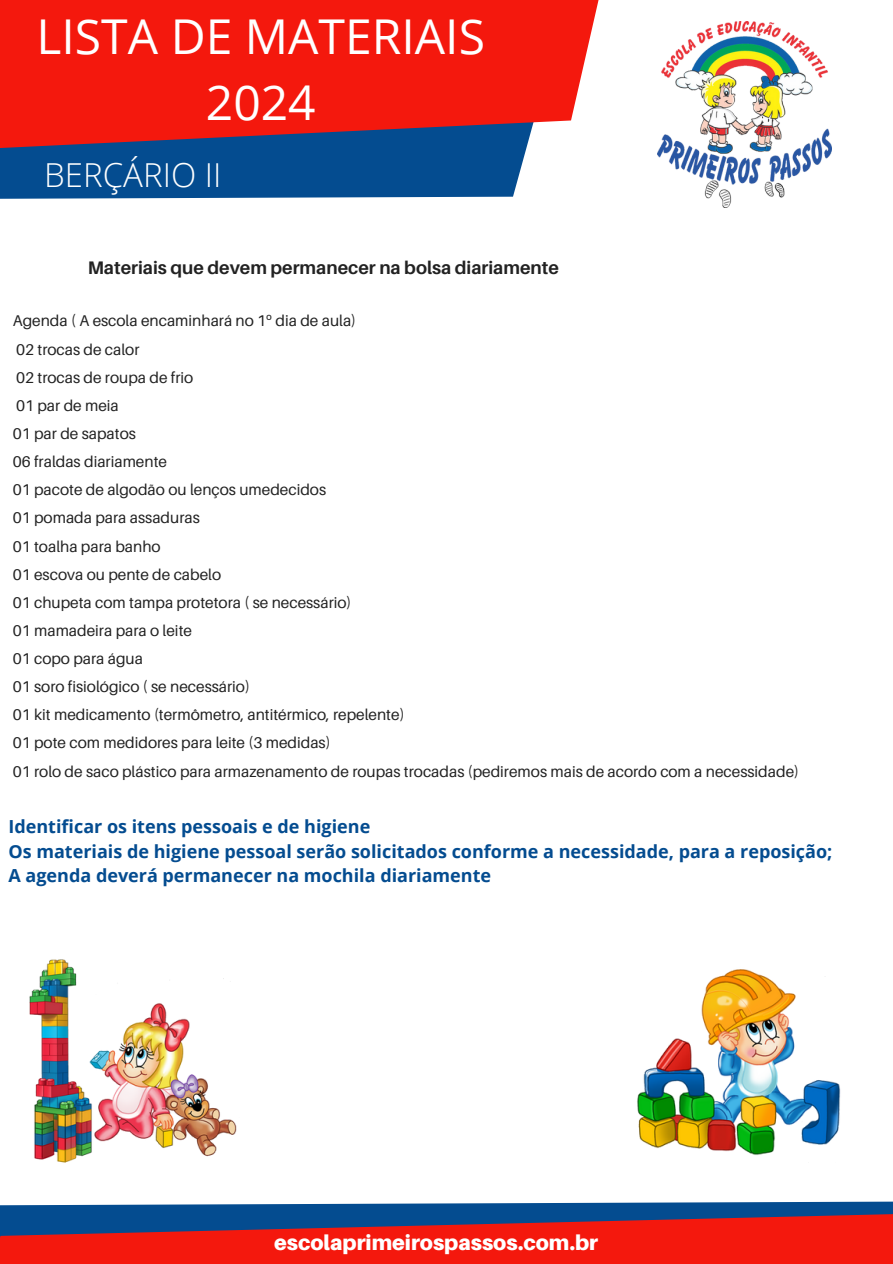
<style>
.page{position:relative;width:893px;height:1264px;background:#fff}
.page>*{position:absolute;margin:0;border:0;box-sizing:border-box;transform-origin:0 0}
.t1{font:48px "Open Sans";color:#fff}
.t2{font:300 33px "Open Sans";color:#fff}
.t3{font:900 21.15px "Aileron";color:#fff}
.t4{font:700 18.15px "Aileron";color:#222}
.t5{font:700 18px "Open Sans";color:#044c90}
.t6{font:15.6px "Aileron";color:#222}
.s1{font-family:"Noto Sans"}
</style>
<div class="page">
<svg style="left:0;top:0;width:599px;height:199px;background:#b33641"></svg>
<svg style="left:0;top:1201px;width:892px;height:62px;background:#a03344"></svg>
<img style="left:657px;top:21px;width:174px;height:187px">
<img style="left:637px;top:969px;width:204px;height:186px">
<img style="left:29px;top:959px;width:208px;height:204px">
<p class="t1" style="left:37px;top:2px;width:450px">LISTA DE MATERIAIS</p>
<p class="t1" style="left:206px;top:69px;width:111px">2024</p>
<p class="t2" style="left:44px;top:152px;width:179px">BERÇÁRIO II</p>
<p class="t4" style="left:88px;top:256px;width:472px">Materiais que devem permanecer na bolsa diariamente</p>
<p class="t6" style="left:13px;top:311px;width:345px">Agenda ( A escola encaminhará no 1<span class="s1">º</span> dia de aula)</p>
<p class="t6" style="left:16px;top:339px;width:125px">02 trocas de calor</p>
<p class="t6" style="left:16px;top:367px;width:179px">02 trocas de roupa de frio</p>
<p class="t6" style="left:16px;top:395px;width:104px">01 par de meia</p>
<p class="t6" style="left:13px;top:424px;width:125px">01 par de sapatos</p>
<p class="t6" style="left:13px;top:452px;width:156px">06 fraldas diariamente</p>
<p class="t6" style="left:13px;top:480px;width:315px">01 pacote de algodão ou lenços umedecidos</p>
<p class="t6" style="left:13px;top:508px;width:188px">01 pomada para assaduras</p>
<p class="t6" style="left:13px;top:536px;width:149px">01 toalha para banho</p>
<p class="t6" style="left:13px;top:564px;width:210px">01 escova ou pente de cabelo</p>
<p class="t6" style="left:13px;top:592px;width:340px">01 chupeta com tampa protetora ( se necessário)</p>
<p class="t6" style="left:13px;top:620px;width:181px">01 mamadeira para o leite</p>
<p class="t6" style="left:13px;top:649px;width:132px">01 copo para água</p>
<p class="t6" style="left:13px;top:677px;width:239px">01 soro fisiológico ( se necessário)</p>
<p class="t6" style="left:13px;top:705px;width:393px">01 kit medicamento (termômetro, antitérmico, repelente)</p>
<p class="t6" style="left:13px;top:733px;width:319px">01 pote com medidores para leite (3 medidas)</p>
<p class="t6" style="left:13px;top:761px;width:787px">01 rolo de saco plástico para armazenamento de roupas trocadas (pediremos mais de acordo com a necessidade)</p>
<p class="t5" style="left:9px;top:813px;width:363px">Identificar os itens pessoais e de higiene</p>
<p class="t5" style="left:9px;top:838px;width:825px">Os materiais de higiene pessoal serão solicitados conforme a necessidade, para a reposição;</p>
<p class="t5" style="left:9px;top:863px;width:484px">A agenda deverá permanecer na mochila diariamente</p>
<p class="t3" style="left:274px;top:1229px;width:325px">escolaprimeirospassos.com.br</p>
</div>
